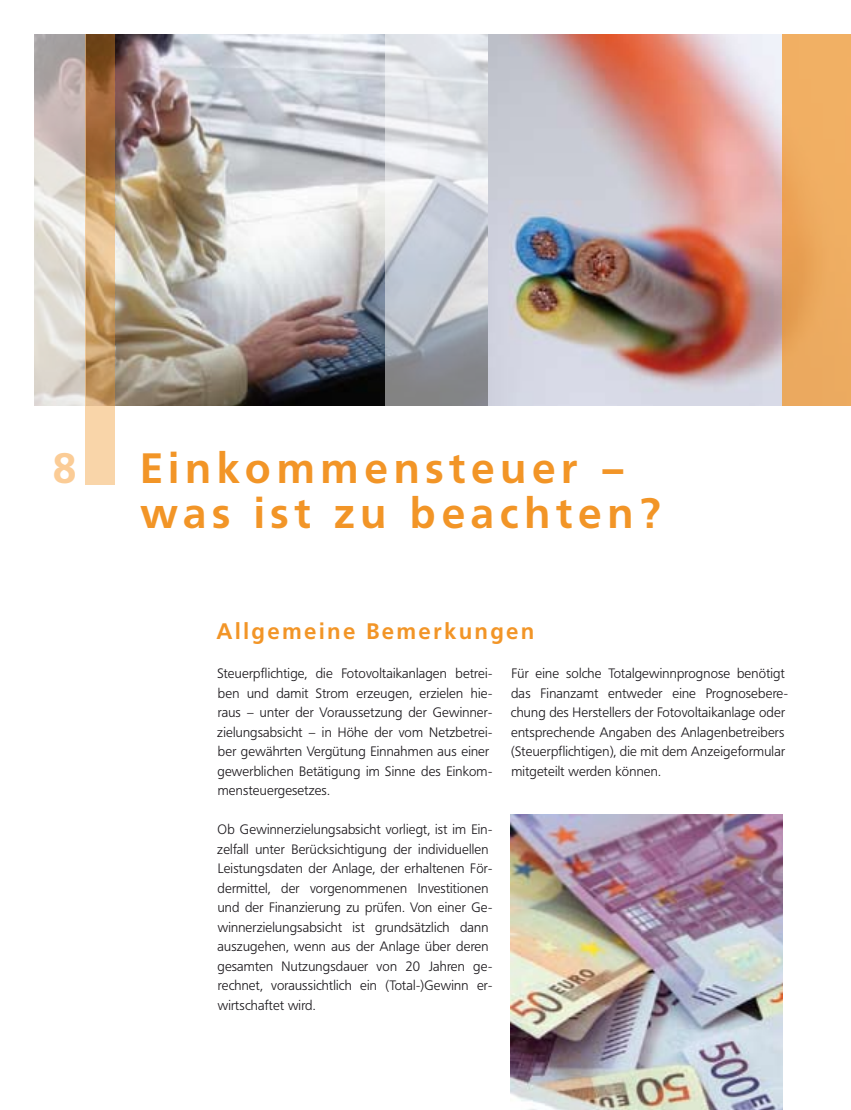
<style>
.page{position:relative;width:851px;height:1110px;background:#fff}
.page>*{position:absolute;margin:0;border:0;box-sizing:border-box;transform-origin:0 0}
.t1{font:700 42px/45px "Frutiger BQ";letter-spacing:.15em;color:#f29527}
.t2{font:700 42px "Frutiger BQ";color:#fbcc96}
.t3{font:700 22.5px "Frutiger";letter-spacing:.1em;color:#f29527}
.t4{font:300 13.5px/19.5px "Frutiger BQ";letter-spacing:.015em;color:#1a171b}
</style>
<div class="page">
<img style="left:318px;top:34px;width:464px;height:371px">
<img style="left:75px;top:34px;width:243px;height:372px">
<svg style="left:34px;top:34px;width:51px;height:371px;background:#d5cec9"></svg>
<svg style="left:385px;top:34px;width:102px;height:371px;background:#c6cad0"></svg>
<div style="left:782px;top:34px;width:68px;height:371px;background:linear-gradient(to right,#eba559,#f0b065)"></div>
<img style="left:510px;top:815px;width:272px;height:295px">
<svg style="left:85px;top:34px;width:30px;height:451px;background:#c59866"></svg>
<p class="t2" style="left:53px;top:443px;width:25px">8</p>
<p class="t1" style="left:140px;top:446px;width:521px">Einkommensteuer – was ist zu beachten?</p>
<p class="t3" style="left:216px;top:618px;width:319px">Allgemeine Bemerkungen</p>
<p class="t4" style="left:217px;top:664px;width:276px">Steuerpflichtige, die Fotovoltaikanlagen betrei&shy;ben und damit Strom erzeugen, erzielen hie&shy;raus – unter der Voraussetzung der Gewinner&shy;zielungsabsicht – in Höhe der vom Netzbetrei&shy;ber gewährten Vergütung Einnahmen aus einer gewerblichen Betätigung im Sinne des Einkom&shy;mensteuergesetzes.</p>
<p class="t4" style="left:217px;top:820px;width:276px">Ob Gewinnerzielungsabsicht vorliegt, ist im Ein&shy;zelfall unter Berücksichtigung der individuellen Leistungsdaten der Anlage, der erhaltenen För&shy;dermittel, der vorgenommenen Investitionen und der Finanzierung zu prüfen. Von einer Ge&shy;winnerzielungsabsicht ist grundsätzlich dann auszugehen, wenn aus der Anlage über deren gesamten Nutzungsdauer von 20 Jahren ge&shy;rechnet, voraussichtlich ein (Total-)Gewinn er&shy;wirtschaftet wird.</p>
<p class="t4" style="left:511px;top:664px;width:278px">Für eine solche Totalgewinnprognose benötigt das Finanzamt entweder eine Prognosebere&shy;chung des Herstellers der Fotovoltaikanlage oder entsprechende Angaben des Anlagenbetreibers (Steuerpflichtigen), die mit dem Anzeigeformular mitgeteilt werden können.</p>
</div>
